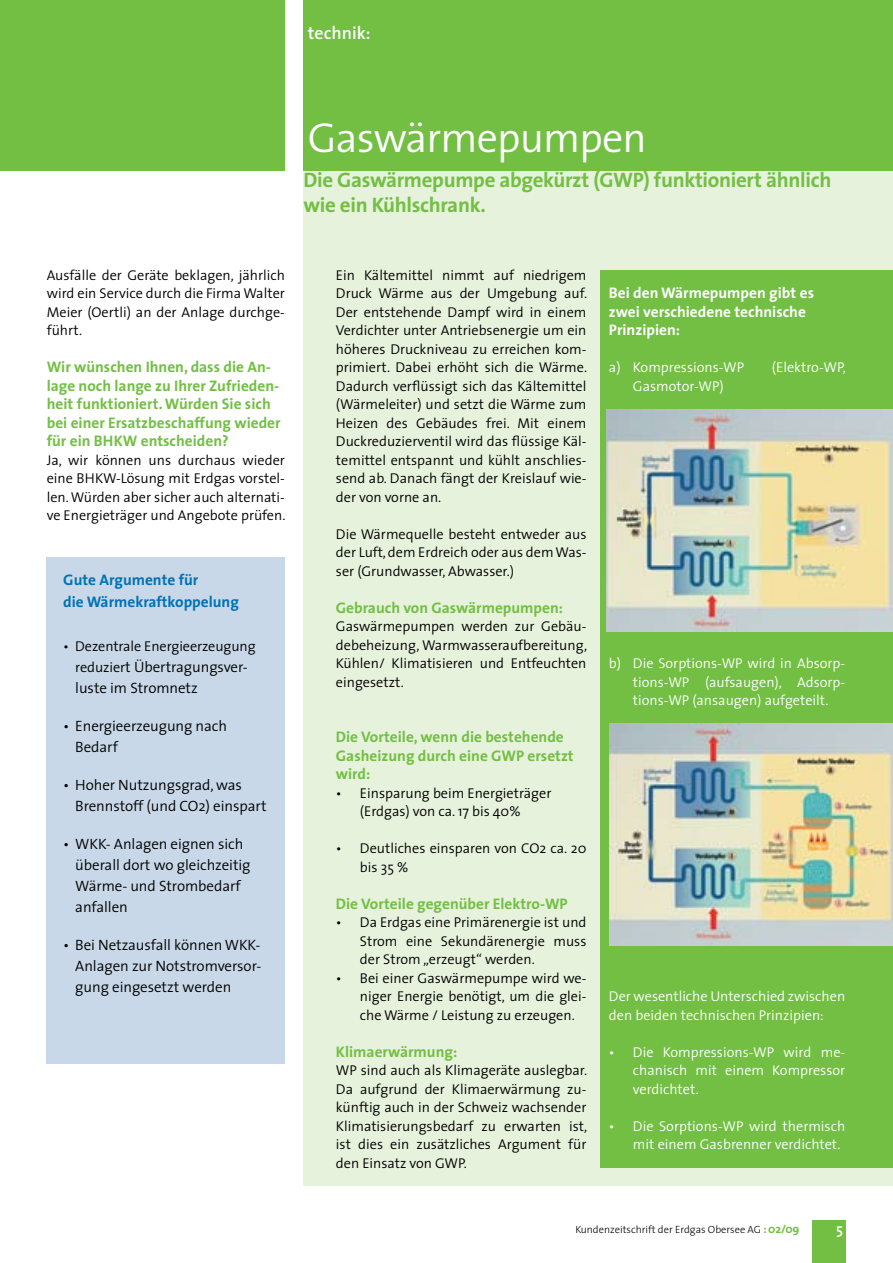
<style>
.page{position:relative;width:893px;height:1263px;background:#fff}
.page>*{position:absolute;margin:0;border:0;box-sizing:border-box;transform-origin:0 0}
.t1{font:300 42px "The Sans";letter-spacing:-.02em;color:#fff}
.t2{font:700 21px/25.2px "The Sans";letter-spacing:-.015em;color:#72bf44}
.t3{font:600 18px "The Sans";color:#fff}
.t4{font:700 15.3px/18.5px "The Sans";color:#72bf44}
.t5{font:700 15.3px/18.5px "The Sans";color:#fff}
.t6{font:700 15.3px/21.5px "The Sans";color:#0072b4}
.t7{font:300 15px/21px "The Sans";letter-spacing:-.005em;color:#000}
.t8{font:600 15px "The Sans";color:#fff}
.t9{font:300 14.25px/18.5px "The Sans";color:#000;text-align:justify}
.t10{font:300 14.25px/18.5px "The Sans";color:#fff;text-align:justify}
.t11{font:300 10.5px "The Sans";color:#000}
.s1{font-size:14.25px}
.s2{font-weight:700;font-size:12px;color:#72bf44}
</style>
<div class="page">
<div style="left:0;top:0;width:285px;height:170px;background:#72bf44"></div>
<div style="left:46px;top:557px;width:239px;height:506px;background:#c9d8e8"></div>
<div style="left:812px;top:1220px;width:33px;height:43px;background:#72bf44"></div>
<div style="left:304px;top:170px;width:589px;height:1016px;background:#e7f2dc"></div>
<div style="left:600px;top:270px;width:293px;height:897px;background:#72bf44"></div>
<div style="left:304px;top:0;width:589px;height:170px;background:#72bf44"></div>
<img style="left:610px;top:723px;width:283px;height:222px">
<img style="left:607px;top:409px;width:286px;height:222px">
<p class="t3" style="left:308px;top:17px;width:64px">technik:</p>
<h1 class="t1" style="left:308px;top:103px;width:340px">Gaswärmepumpen</h1>
<h2 class="t2" style="left:304px;top:167px;width:529px">Die Gaswärmepumpe abgekürzt (GWP) funktioniert ähnlich wie ein Kühlschrank.</h2>
<p class="t9" style="left:47px;top:265px;width:240px">Ausfälle der Geräte beklagen, jährlich wird ein Service durch die Firma Walter Meier (Oertli) an der Anlage durchge&shy;führt.</p>
<p class="t4" style="left:47px;top:357px;width:235px">Wir wünschen Ihnen, dass die An&shy;lage noch lange zu Ihrer Zufrieden&shy;heit funktioniert. Würden Sie sich bei einer Ersatzbeschaffung wieder für ein BHKW entscheiden?</p>
<p class="t9" style="left:47px;top:450px;width:240px">Ja, wir können uns durchaus wieder eine BHKW-Lösung mit Erdgas vorstel&shy;len. Würden aber sicher auch alternati&shy;ve Energieträger und Angebote prüfen.</p>
<p class="t6" style="left:63px;top:569px;width:177px">Gute Argumente für<br>die Wärmekraftkoppelung</p>
<p class="t9" style="left:63px;top:637px;width:194px">• Dezentrale Energieerzeugung</p>
<p class="t7" style="left:75px;top:656px;width:174px"><span class="s1">reduzier</span>t Übertragungsver&shy;luste im Stromnetz</p>
<p class="t7" style="left:75px;top:715px;width:153px;text-indent:-12px">• Energieerzeugung nach<br>Bedarf</p>
<p class="t7" style="left:75px;top:774px;width:193px;text-indent:-12px">• Hoher Nutzungsgrad, was<br>Brennstoff (und CO2) einspart</p>
<p class="t7" style="left:75px;top:833px;width:177px;text-indent:-12px">• WKK- Anlagen eignen sich überall dort wo gleichzeitig<br>Wärme- und Strombedarf anfallen</p>
<p class="t7" style="left:75px;top:934px;width:187px;text-align:justify;text-indent:-12px">• Bei Netzausfall können WKK-Anlagen zur Notstromversor&shy;gung eingesetzt werden</p>
<p class="t9" style="left:336px;top:265px;width:253px">Ein Kältemittel nimmt auf niedrigem Druck Wärme aus der Umgebung auf.<br>Der entstehende Dampf wird in einem Verdichter unter Antriebsenergie um ein höheres Druckniveau zu erreichen kom&shy;primiert. Dabei erhöht sich die Wärme.<br>Dadurch verflüssigt sich das Kältemittel (Wärmeleiter) und setzt die Wärme zum Heizen des Gebäudes frei. Mit einem Duckreduzierventil wird das flüssige Käl&shy;temittel entspannt und kühlt anschlies&shy;send ab. Danach fängt der Kreislauf wie&shy;der von vorne an.</p>
<p class="t9" style="left:336px;top:524px;width:252px">Die Wärmequelle besteht entweder aus der Luft, dem Erdreich oder aus dem Was&shy;ser (Grundwasser, Abwasser.)</p>
<p class="t4" style="left:336px;top:598px;width:229px">Gebrauch von Gaswärmepumpen:</p>
<p class="t9" style="left:336px;top:617px;width:253px">Gaswärmepumpen werden zur Gebäu&shy;debeheizung, Warmwasseraufbereitung, Kühlen/ Klimatisieren und Entfeuchten eingesetzt.</p>
<p class="t4" style="left:336px;top:727px;width:239px">Die Vorteile, wenn die bestehende<br>Gasheizung durch eine GWP ersetzt wird:</p>
<p class="t9" style="left:336px;top:783px;width:217px;text-align:center">• Einsparung beim Energieträger (Erdgas) von ca. 17 bis 40%</p>
<p class="t9" style="left:360px;top:838px;width:228px;text-indent:-24px">• Deutliches einsparen von CO2 ca. 20 bis 35 %</p>
<p class="t4" style="left:336px;top:894px;width:233px">Die Vorteile gegenüber Elektro-WP</p>
<p class="t9" style="left:360px;top:912px;width:228px;text-indent:-24px">• Da Erdgas eine Primärenergie ist und Strom eine Sekundärenergie muss der Strom „erzeugt“ werden.</p>
<p class="t9" style="left:360px;top:968px;width:228px;text-indent:-24px">• Bei einer Gaswärmepumpe wird we&shy;niger Energie benötigt, um die glei&shy;che Wärme / Leistung zu erzeugen.</p>
<p class="t4" style="left:336px;top:1042px;width:123px">Klimaerwärmung:</p>
<p class="t9" style="left:336px;top:1060px;width:253px">WP sind auch als Klimageräte auslegbar.<br>Da aufgrund der Klimaerwärmung zu&shy;künftig auch in der Schweiz wachsender Klimatisierungsbedarf zu erwarten ist, ist dies ein zusätzliches Argument für den Einsatz von GWP.</p>
<p class="t5" style="left:609px;top:283px;width:207px">Bei den Wärmepumpen gibt es zwei verschiedene technische<br>Prinzipien:</p>
<p class="t10" style="left:609px;top:358px;width:137px">a) Kompressions-WP</p>
<p class="t10" style="left:772px;top:358px;width:75px">(Elektro-WP,</p>
<p class="t10" style="left:633px;top:376px;width:92px">Gasmotor-WP)</p>
<p class="t10" style="left:633px;top:654px;width:214px;text-indent:-24px">b) Die Sorptions-WP wird in Absorp&shy;tions-WP (aufsaugen), Adsorp&shy;tions-WP (ansaugen) aufgeteilt.</p>
<p class="t10" style="left:609px;top:986px;width:238px">Der wesentliche Unterschied zwischen den beiden technischen Prinzipien:</p>
<p class="t10" style="left:633px;top:1042px;width:214px;text-indent:-24px">• Die Kompressions-WP wird me&shy;chanisch mit einem Kompressor verdichtet.</p>
<p class="t10" style="left:633px;top:1116px;width:214px;text-indent:-24px">• Die Sorptions-WP wird thermisch mit einem Gasbrenner verdichtet.</p>
<p class="t11" style="left:575px;top:1221px;width:226px">Kundenzeitschrift der Erdgas Obersee AG <span class="s2">: 02/09</span></p>
<p class="t8" style="left:836px;top:1216px;width:8px">5</p>
</div>
